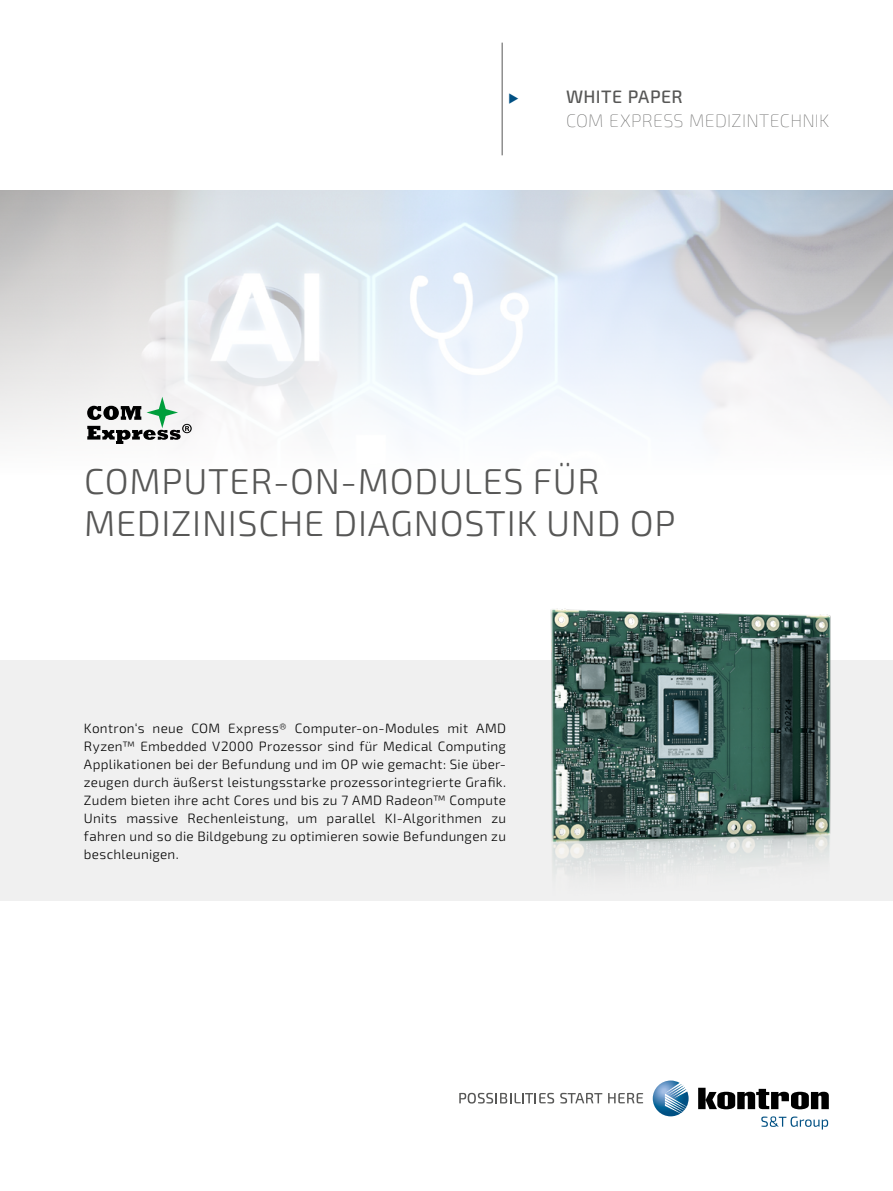
<style>
.page{position:relative;width:893px;height:1191px;background:#fff}
.page>*{position:absolute;margin:0;border:0;box-sizing:border-box;transform-origin:0 0}
.t1{font:300 36px/42px "Sn T";letter-spacing:.02em;color:#575756}
.t2{font:100 18px "Sn T";letter-spacing:.015em;color:#575756}
.t3{font:500 18px "Sn T";letter-spacing:.02em;color:#575756}
.t4{font:300 13.5px/18px "Sn T";letter-spacing:.02em;color:#000;text-align:justify}
</style>
<div class="page">
<div style="left:0;top:660px;width:893px;height:241px;background:#f0f0f0"></div>
<img style="left:653px;top:1080px;width:36px;height:36px">
<svg style="left:698px;top:1087px;width:131px;height:22px"></svg>
<svg style="left:459px;top:1092px;width:95px;height:11px"></svg>
<svg style="left:560px;top:1092px;width:42px;height:11px"></svg>
<svg style="left:608px;top:1092px;width:35px;height:11px"></svg>
<svg style="left:761px;top:1116px;width:67px;height:13px"></svg>
<svg style="left:87px;top:397px;width:105px;height:47px"></svg>
<img style="left:550px;top:608px;width:281px;height:266px">
<hr style="left:502px;top:43px;width:1px;height:112px;background:#575756">
<h2 class="t3" style="left:566px;top:86px;width:118px">WHITE PAPER</h2>
<h2 class="t2" style="left:566px;top:110px;width:265px">COM EXPRESS MEDIZINTECHNIK</h2>
<h1 class="t1" style="left:84px;top:460px;width:593px">COMPUTER-ON-MODULES FÜR<br>MEDIZINISCHE DIAGNOSTIK UND OP</h1>
<p class="t4" style="left:84px;top:719px;width:424px">Kontron‘s neue COM Express® Computer-on-Modules mit AMD Ryzen™ Embedded V2000 Prozessor sind für Medical Computing Applikationen bei der Befundung und im OP wie gemacht: Sie über&shy;zeugen durch äußerst leistungsstarke prozessorintegrierte Grafik.<br>Zudem bieten ihre acht Cores und bis zu 7 AMD Radeon™ Compute Units massive Rechenleistung, um parallel KI-Algorithmen zu fahren und so die Bildgebung zu optimieren sowie Befundungen zu beschleunigen.</p>
</div>
